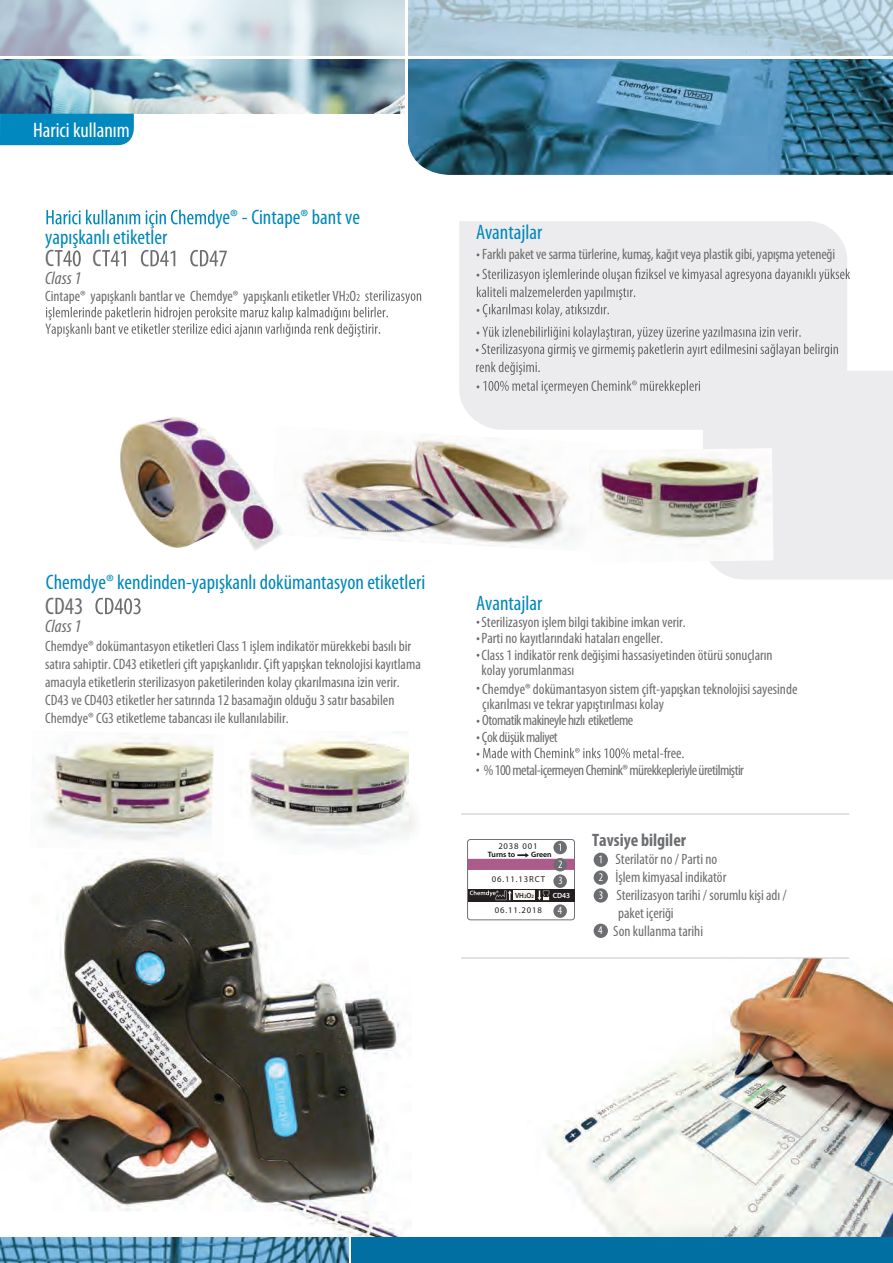
<style>
.page{position:relative;width:893px;height:1263px;background:#fff}
.page>*{position:absolute;margin:0;border:0;box-sizing:border-box;transform-origin:0 0}
.t1{font:condensed 24px "Myriad Pro";color:#6c6d70}
.t2{font:condensed 21px "Myriad Pro";color:#0088ba}
.t3{font:condensed 21px "Myriad Pro";color:#fff}
.t4{font:700 condensed 18px "Myriad Pro";color:#6c6d70}
.t5{font:italic condensed 18px "Myriad Pro";color:#6c6d70}
.t6{font:condensed 15px/18px "Myriad Pro";color:#6c6d70}
.t7{font:condensed 15px "Myriad Pro";letter-spacing:-.035em;color:#6c6d70}
.t8{font:condensed 11.7px "Myriad Pro";color:#fff}
.t9{font:condensed 11.1px "Myriad Pro";color:#fff}
.t10{font:8.7px "Myriad Pro";letter-spacing:.1em;color:#231f20}
.t11{font:600 7.8px "Myriad Pro";color:#040503}
.t12{font:600 7.5px "Myriad Pro";color:#231f20;scale:.94 1}
.t13{font:600 7.5px "Myriad Pro";color:#fff}
.s1{font-size:4.95px}
</style>
<div class="page">
<img style="left:0;top:856px;width:411px;height:397px">
<img style="left:42px;top:737px;width:172px;height:103px">
<img style="left:527px;top:958px;width:366px;height:279px">
<img style="left:0;top:59px;width:405px;height:55px">
<div style="left:459px;top:221px;width:388px;height:199px;background:#ececee"></div>
<svg style="left:95px;top:598px;width:46px;height:16px"></svg>
<svg style="left:477px;top:748px;width:54px;height:10px"></svg>
<svg style="left:540px;top:748px;width:128px;height:10px"></svg>
<div style="left:352px;top:1237px;width:541px;height:26px;background:#016fa1"></div>
<img style="left:0;top:1237px;width:348px;height:26px">
<svg style="left:46px;top:210px;width:168px;height:18px"></svg>
<svg style="left:55px;top:250px;width:26px;height:16px"></svg>
<svg style="left:102px;top:250px;width:125px;height:16px"></svg>
<svg style="left:45px;top:290px;width:376px;height:47px"></svg>
<div style="left:0;top:114px;width:134px;height:31px;background:#0088bf"></div>
<img style="left:408px;top:59px;width:485px;height:116px">
<svg style="left:0;top:0;width:893px;height:56px;background:#c0d3df"></svg>
<hr style="left:405px;top:0;width:3px;height:210px;background:#fff">
<img style="left:302px;top:440px;width:174px;height:102px">
<img style="left:120px;top:417px;width:164px;height:134px">
<img style="left:247px;top:739px;width:168px;height:107px">
<svg style="left:594px;top:853px;width:14px;height:14px"></svg>
<div style="left:594px;top:870px;width:14px;height:15px;background:#6c6d70;border-radius:50%"></div>
<svg style="left:599px;top:873px;width:4px;height:8px"></svg>
<div style="left:594px;top:888px;width:14px;height:15px;background:#6c6d70;border-radius:50%"></div>
<div style="left:594px;top:924px;width:14px;height:14px;background:#6c6d70;border-radius:50%"></div>
<div style="left:467px;top:839px;width:108px;height:81px;border:1px solid #6f7073;border-radius:3px"></div>
<svg style="left:517px;top:853px;width:12px;height:4px"></svg>
<div style="left:468px;top:889px;width:106px;height:12px;background:#231f20"></div>
<svg style="left:470px;top:890px;width:42px;height:10px"></svg>
<svg style="left:537px;top:890px;width:12px;height:10px"></svg>
<div style="left:468px;top:859px;width:107px;height:11px;background:#ab5c8a"></div>
<div style="left:513px;top:891px;width:22px;height:9px;background:#f7f7f0"></div>
<div style="left:553px;top:841px;width:14px;height:13px;background:#6c6d70;border-radius:50%"></div>
<div style="left:553px;top:858px;width:14px;height:13px;background:#6c6d70;border-radius:50%"></div>
<svg style="left:558px;top:860px;width:4px;height:8px"></svg>
<div style="left:553px;top:874px;width:14px;height:14px;background:#6c6d70;border-radius:50%"></div>
<div style="left:553px;top:904px;width:14px;height:14px;background:#6c6d70;border-radius:50%"></div>
<hr style="left:461px;top:813px;width:388px;height:1px;background:#c7c8ca">
<hr style="left:461px;top:957px;width:388px;height:1px;background:#c7c8ca">
<svg style="left:477px;top:268px;width:373px;height:49px;background:#dddddf"></svg>
<svg style="left:476px;top:326px;width:417px;height:253px"></svg>
<h2 class="t3" style="left:33px;top:117px;width:98px">Harici kullanım</h2>
<h2 class="t2" style="left:216px;top:205px;width:146px">ye® - Cintape® bant ve</h2>
<h2 class="t2" style="left:45px;top:224px;width:124px">yapışkanlı etiketler</h2>
<h1 class="t1" style="left:45px;top:244px;width:10px">C</h1>
<h1 class="t1" style="left:93px;top:244px;width:10px">C</h1>
<p class="t5" style="left:45px;top:267px;width:38px">Class 1</p>
<p class="t6" style="left:45px;top:287px;width:152px">Cintape® yapışkanlı bantlar ve C</p>
<p class="t6" style="left:222px;top:287px;width:135px">ye® yapışkanlı etiketler VH O</p>
<h2 class="t2" style="left:476px;top:220px;width:68px">Avantajlar</h2>
<p class="t6" style="left:482px;top:245px;width:355px">Farklı paket ve sarma türlerine, kumaş, kağıt veya plastikgibi, yapışma yeteneği</p>
<p class="t6" style="left:591px;top:377px;width:7px">C</p>
<h2 class="t2" style="left:46px;top:569px;width:381px">Chemdye® kendinden-yapışkanlı dokümantasyon etiketleri</h2>
<h1 class="t1" style="left:45px;top:592px;width:40px">CD43</h1>
<p class="t5" style="left:45px;top:615px;width:38px">Class 1</p>
<p class="t6" style="left:45px;top:636px;width:377px">Chemdye® dokümantasyon etiketleri Class 1 işlem indikatör mürekkebi basılı bir satıra sahiptir. CD43 etiketleri çift yapışkanlıdır. Çift yapışkan teknolojisi kayıtlama amacıyla etiketlerin sterilizasyon paketilerinden kolay çıkarılmasına izin verir.<br>CD43 ve CD403 etiketler her satırında 12 basamağın olduğu 3 satır basabilen Chemdye® CG3 etiketleme tabancası ile kullanılabilir.</p>
<h2 class="t2" style="left:476px;top:590px;width:68px">Avantajlar</h2>
<p class="t6" style="left:481px;top:614px;width:206px;line-height:15.8px">Sterilizasyon işlembilgi takibine imkan verir.<br>Parti no kayıtlarındaki hatalarıengeller.</p>
<p class="t6" style="left:481px;top:647px;width:293px;line-height:15px">Class 1 indikatör renk değişimi hassasiyetinden ötürü sonuçların kolay yorumlanması</p>
<p class="t6" style="left:482px;top:682px;width:317px;line-height:15px">Chemdye® dokümantasyon sistem çift-yapışkan teknolojisi sayesinde çıkarılmasıve tekrar yapıştırılması kolay</p>
<p class="t7" style="left:482px;top:711px;width:153px">Otomatik makineyle hızlı etiketleme</p>
<p class="t7" style="left:482px;top:728px;width:77px">Çok düşük maliyet</p>
<p class="t6" style="left:534px;top:744px;width:7px">C</p>
<p class="t6" style="left:667px;top:744px;width:16px">ree</p>
<p class="t7" style="left:484px;top:761px;width:262px">% 100 metal-içermeyen Chemink® mürekkepleriyle üretilmiştir</p>
<p class="t10" style="left:498px;top:841px;width:41px">2038 001</p>
<p class="t10" style="left:492px;top:873px;width:55px">06.11.13RCT</p>
<p class="t10" style="left:495px;top:905px;width:49px">06.11.2018</p>
<p class="t11" style="left:488px;top:850px;width:29px">Turns to</p>
<p class="t11" style="left:531px;top:850px;width:22px">Green</p>
<p class="t9" style="left:558px;top:874px;width:6px">3</p>
<p class="t9" style="left:558px;top:904px;width:6px">4</p>
<p class="t12" style="left:515px;top:891px;width:22px">VH<span class="s1">2</span>O<span class="s1">2</span></p>
<p class="t13" style="left:553px;top:891px;width:19px">CD43</p>
<p class="t4" style="left:592px;top:829px;width:96px">Tavsiye bilgiler</p>
<p class="t6" style="left:616px;top:850px;width:112px">Sterilatör no / Parti no<br>İşlem kimyasal indikatör</p>
<p class="t8" style="left:599px;top:888px;width:6px">3</p>
<p class="t8" style="left:598px;top:923px;width:6px">4</p>
<p class="t6" style="left:616px;top:886px;width:172px">Sterilizasyon tarihi / sorumlu kişi adı / paket içeriği</p>
<p class="t6" style="left:613px;top:922px;width:91px">Son kullanma tarihi</p>
</div>
